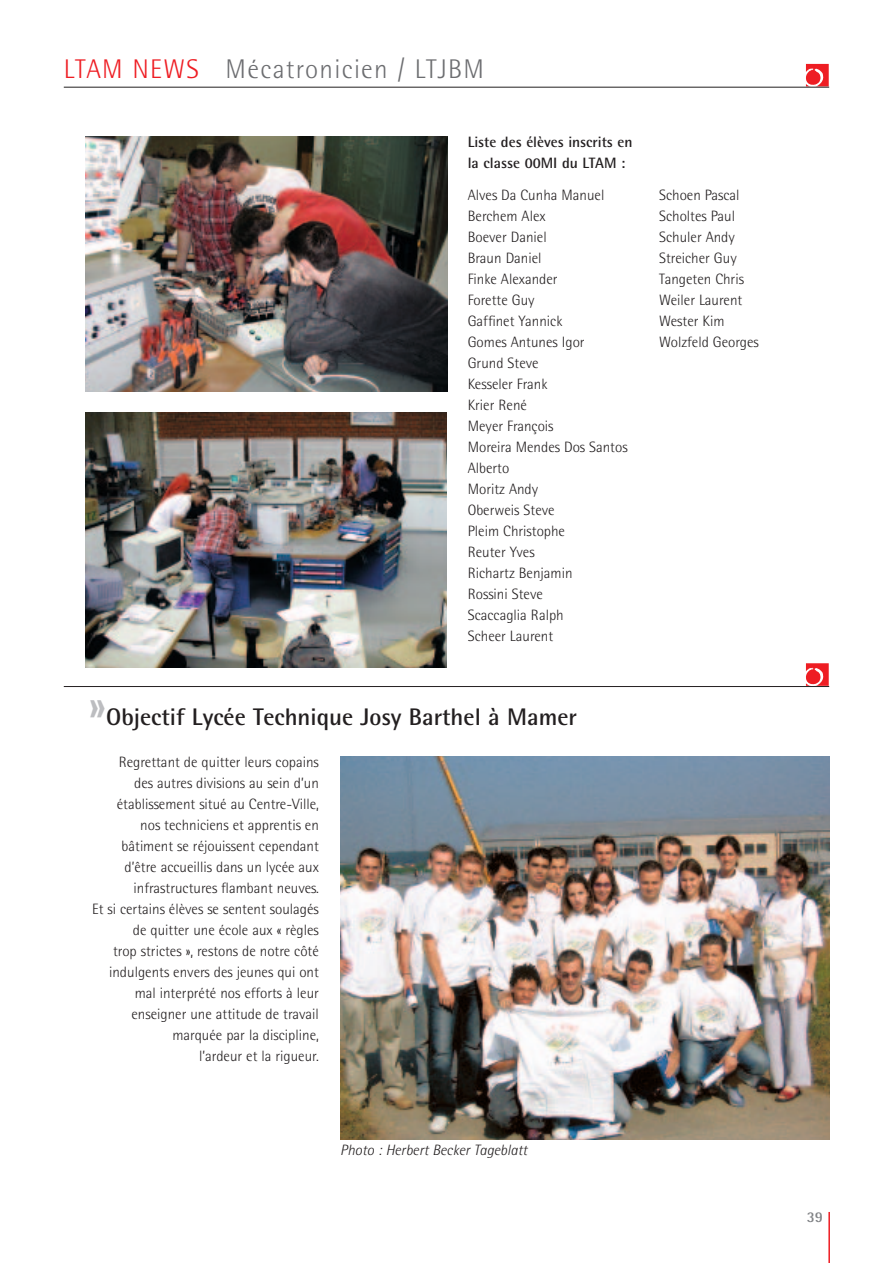
<style>
.page{position:relative;width:893px;height:1263px;background:#fff}
.page>*{position:absolute;margin:0;border:0;box-sizing:border-box;transform-origin:0 0}
.t1{font:300 27px "Rotis Semi Sans";letter-spacing:.05em;color:#6c6d70}
.t2{font:700 24px "Rotis Semi Sans";color:#231f20}
.t3{font:300 15px/21px "Rotis Semi Sans";color:#231f20}
.t4{font:700 15px/21px "Rotis Semi Sans";color:#231f20}
.t5{font:italic 300 15px "Rotis Semi Sans";color:#231f20}
.t6{font:700 15px "Rotis Semi Sans";color:#808285}
.s1{color:#ee1d23}
</style>
<div class="page">
<svg style="left:806px;top:64px;width:23px;height:23px"></svg>
<hr style="left:64px;top:87px;width:765px;height:1px;background:#231f20">
<svg style="left:806px;top:663px;width:23px;height:23px"></svg>
<hr style="left:64px;top:686px;width:765px;height:1px;background:#231f20">
<hr style="left:828px;top:1212px;width:2px;height:51px;background:#ee1d23">
<img style="left:85px;top:412px;width:361px;height:256px">
<img style="left:85px;top:136px;width:362px;height:255px">
<img style="left:340px;top:757px;width:489px;height:383px">
<h1 class="t1" style="left:64px;top:60px;width:422px"><span class="s1">LTAM NEWS</span> Mécatronicien / LTJBM</h1>
<p class="t4" style="left:468px;top:133px;width:166px">Liste des élèves inscrits en la classe 00MI du LTAM :</p>
<p class="t3" style="left:468px;top:185px;width:161px">Alves Da Cunha Manuel<br>Berchem Alex<br>Boever Daniel<br>Braun Daniel<br>Finke Alexander<br>Forette Guy<br>Gaffinet Yannick<br>Gomes Antunes Igor<br>Grund Steve<br>Kesseler Frank<br>Krier René<br>Meyer François<br>Moreira Mendes Dos Santos<br>Alberto<br>Moritz Andy<br>Oberweis Steve<br>Pleim Christophe<br>Reuter Yves<br>Richartz Benjamin<br>Rossini Steve<br>Scaccaglia Ralph<br>Scheer Laurent</p>
<p class="t3" style="left:659px;top:185px;width:101px">Schoen Pascal<br>Scholtes Paul<br>Schuler Andy<br>Streicher Guy<br>Tangeten Chris<br>Weiler Laurent<br>Wester Kim<br>Wolzfeld Georges</p>
<h2 class="t2" style="left:89px;top:708px;width:490px"><sup>»</sup>Objectif Lycée Technique Josy Barthel à Mamer</h2>
<p class="t3" style="left:92px;top:752px;width:228px;text-align:right">Regrettant de quitter leurs copains<br>des autres divisions au sein d’un établissement situé au Centre-Ville,<br>nos techniciens et apprentis en bâtiment se réjouissent cependant d’être accueillis dans un lycée aux infrastructures flambant neuves.<br>Et si certains élèves se sentent soulagés de quitter une école aux « règles<br>trop strictes », restons de notre côté indulgents envers des jeunes qui ont mal interprété nos efforts à leur enseigner une attitude de travail marquée par la discipline,<br>l’ardeur et la rigueur.</p>
<p class="t5" style="left:340px;top:1145px;width:189px">Photo : Herbert Becker Tageblatt</p>
<p class="t6" style="left:807px;top:1212px;width:18px">39</p>
</div>
